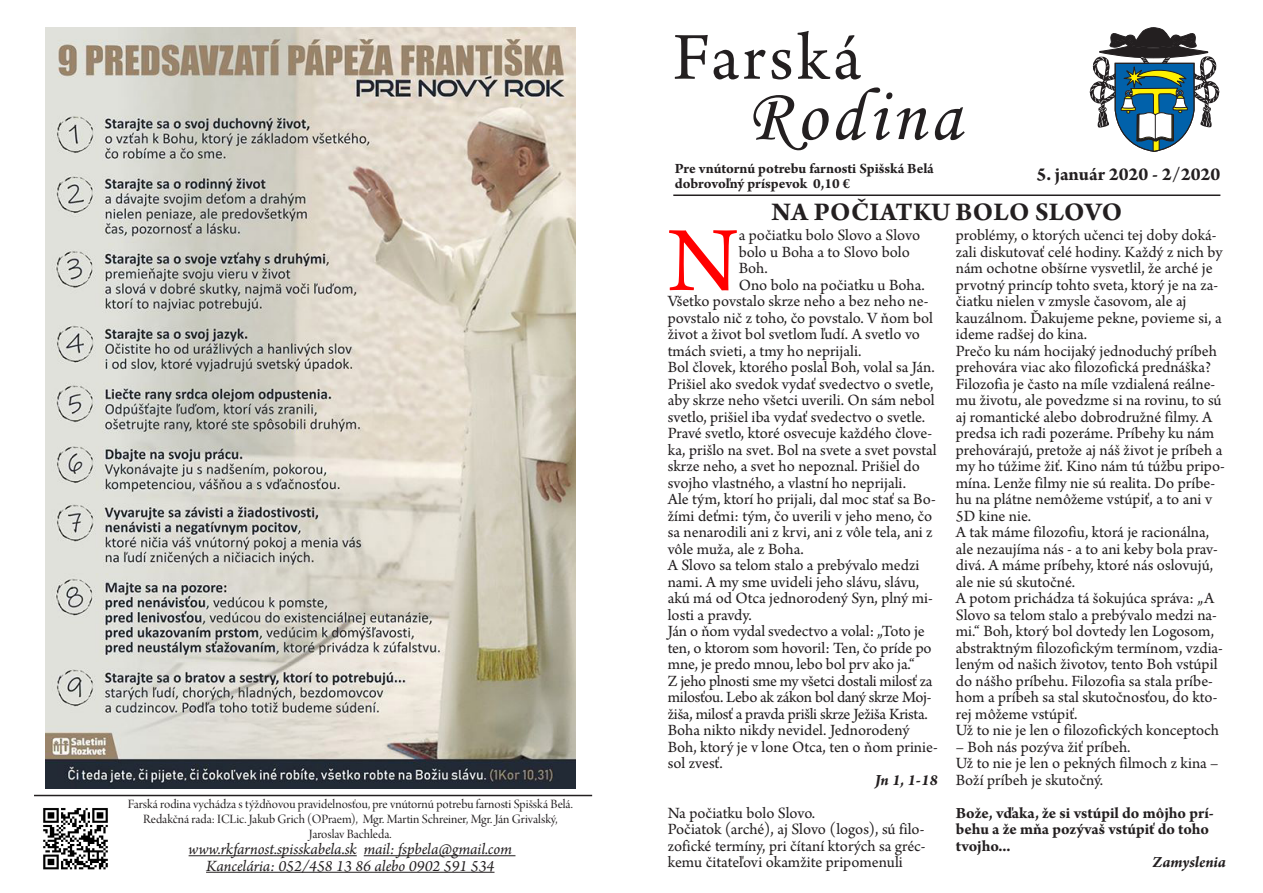
<style>
.page{position:relative;width:1263px;height:893px;background:#fff}
.page>*{position:absolute;margin:0;border:0;box-sizing:border-box;transform-origin:0 0}
.Zakladny{font:96.6px "Arno Pro";color:#f00}
.Zakladny-2{font:75px "NK Monotype Corsiva";letter-spacing:.06em;color:#231f20}
.Zakladny-3{font:70.5px "Arno Pro";letter-spacing:.05em;color:#231f20}
.Zakladny-4{font:700 27px "Arno Pro";letter-spacing:.01em;color:#231f20}
.t1{font:700 19.5px "Arno Pro";color:#231f20}
.Zakladny-5{font:16.5px/16.5px "Arno Pro";color:#231f20}
.t2{font:italic 16.5px "Arno Pro";letter-spacing:-.005em;color:#231f20}
.Zakladny-6{font:700 16.5px/16.5px "Arno Pro";color:#231f20}
.Zakladny-7{font:italic 700 16.5px "Arno Pro";letter-spacing:-.005em;color:#231f20}
.t3{font:700 15px "Arno Pro";letter-spacing:-.005em;color:#231f20}
.t4{font:13.5px/15px "Arno Pro Display";color:#231f20;text-align:center}
</style>
<div class="page">
<hr style="left:673px;top:194px;width:547px;height:2px;background:#231f20">
<hr style="left:189px;top:855px;width:168px;height:1px;background:#231f20">
<hr style="left:364px;top:855px;width:151px;height:1px;background:#231f20">
<hr style="left:206px;top:872px;width:288px;height:1px;background:#231f20">
<hr style="left:34px;top:795px;width:558px;height:1px;background:#231f20">
<img style="left:43px;top:808px;width:65px;height:62px">
<svg style="left:1090px;top:28px;width:129px;height:124px"></svg>
<img style="left:46px;top:27px;width:530px;height:761px">
<p class="t4" style="left:128px;top:797px;width:447px">Farská rodina vychádza s týždňovou pravidelnosťou, pre vnútornú potrebu farnosti Spišská Belá.</p>
<p class="t4" style="left:143px;top:812px;width:416px">Redakčná rada: ICLic. Jakub Grich (OPraem), Mgr. Martin Schreiner, Mgr. Ján Grivalský,<br>Jaroslav Bachleda.</p>
<p class="t2" style="left:189px;top:840px;width:325px">www.rkfarnost.spisskabela.sk mail: fspbela@gmail.com</p>
<p class="t2" style="left:206px;top:856px;width:290px">Kancelária: 052/458 13 86 alebo 0902 591 534</p>
<p class="Zakladny-3" style="left:673px;top:17px;width:190px">Farská</p>
<p class="Zakladny-2" style="left:746px;top:71px;width:216px">Rodina</p>
<p class="t3" style="left:675px;top:160px;width:261px">Pre vnútornú potrebu farnosti Spišská Belá</p>
<p class="t3" style="left:675px;top:175px;width:177px">dobrovoľný príspevok 0,10 €</p>
<p class="t1" style="left:1036px;top:163px;width:185px">5. január 2020 - 2/2020</p>
<p class="Zakladny-4" style="left:771px;top:197px;width:352px">NA POČIATKU BOLO SLOVO</p>
<p class="Zakladny" style="left:668px;top:206px;width:72px">N</p>
<p class="Zakladny-5" style="left:739px;top:228px;width:183px">a počiatku bolo Slovo a Slovo bolo u Boha a to Slovo bolo<br>Boh.</p>
<p class="Zakladny-5" style="left:668px;top:278px;width:267px;text-indent:71px">Ono bolo na počiatku u Boha.<br>Všetko povstalo skrze neho a bez neho ne&shy;povstalo nič z toho, čo povstalo. V ňom bol život a život bol svetlom ľudí. A svetlo vo tmách svieti, a tmy ho neprijali.</p>
<p class="Zakladny-5" style="left:668px;top:360px;width:268px;text-align:justify">Bol človek, ktorého poslal Boh, volal sa Ján.<br>Prišiel ako svedok vydať svedectvo o svetle, aby skrze neho všetci uverili. On sám nebol svetlo, prišiel iba vydať svedectvo o svetle.</p>
<p class="Zakladny-5" style="left:668px;top:426px;width:270px">Pravé svetlo, ktoré osvecuje každého člove&shy;ka, prišlo na svet. Bol na svete a svet povstal skrze neho, a svet ho nepoznal. Prišiel do svojho vlastného, a vlastní ho neprijali.</p>
<p class="Zakladny-5" style="left:668px;top:492px;width:269px">Ale tým, ktorí ho prijali, dal moc stať sa Bo&shy;žími deťmi: tým, čo uverili v jeho meno, čo sa nenarodili ani z krvi, ani z vôle tela, ani z vôle muža, ale z Boha.</p>
<p class="Zakladny-5" style="left:668px;top:558px;width:266px">A Slovo sa telom stalo a prebývalo medzi nami. A my sme uvideli jeho slávu, slávu, akú má od Otca jednorodený Syn, plný mi&shy;losti a pravdy.</p>
<p class="Zakladny-5" style="left:668px;top:624px;width:265px">Ján o ňom vydal svedectvo a volal: „Toto je ten, o ktorom som hovoril: Ten, čo príde po mne, je predo mnou, lebo bol prv ako ja.“</p>
<p class="Zakladny-5" style="left:668px;top:674px;width:266px;text-align:justify">Z jeho plnosti sme my všetci dostali milosť za milosťou. Lebo ak zákon bol daný skrze Moj&shy;žiša, milosť a pravda prišli skrze Ježiša Krista.</p>
<p class="Zakladny-5" style="left:668px;top:723px;width:271px">Boha nikto nikdy nevidel. Jednorodený<br>Boh, ktorý je v lone Otca, ten o ňom prinie&shy;sol zvesť.</p>
<p class="Zakladny-7" style="left:875px;top:770px;width:64px">Jn 1, 1-18</p>
<p class="Zakladny-5" style="left:668px;top:806px;width:149px">Na počiatku bolo Slovo.</p>
<p class="Zakladny-5" style="left:668px;top:822px;width:259px;text-align:justify">Počiatok (arché), aj Slovo (logos), sú filo&shy;zofické termíny, pri čítaní ktorých sa gréc&shy;kemu čitateľovi okamžite pripomenuli</p>
<p class="Zakladny-5" style="left:956px;top:228px;width:268px">problémy, o ktorých učenci tej doby doká&shy;zali diskutovať celé hodiny. Každý z nich by nám ochotne obšírne vysvetlil, že arché je prvotný princíp tohto sveta, ktorý je na za&shy;čiatku nielen v zmysle časovom, ale aj kauzálnom. Ďakujeme pekne, povieme si, a ideme radšej do kina.</p>
<p class="Zakladny-5" style="left:956px;top:344px;width:271px">Prečo ku nám hocijaký jednoduchý príbeh prehovára viac ako filozofická prednáška?<br>Filozofia je často na míle vzdialená reálne&shy;mu životu, ale povedzme si na rovinu, to sú aj romantické alebo dobrodružné filmy. A predsa ich radi pozeráme. Príbehy ku nám prehovárajú, pretože aj náš život je príbeh a my ho túžime žiť. Kino nám tú túžbu pripo&shy;mína. Lenže filmy nie sú realita. Do príbe&shy;hu na plátne nemôžeme vstúpiť, a to ani v 5D kine nie.</p>
<p class="Zakladny-5" style="left:956px;top:525px;width:263px">A tak máme filozofiu, ktorá je racionálna, ale nezaujíma nás - a to ani keby bola prav&shy;divá. A máme príbehy, ktoré nás oslovujú, ale nie sú skutočné.</p>
<p class="Zakladny-5" style="left:956px;top:591px;width:269px">A potom prichádza tá šokujúca správa: „A Slovo sa telom stalo a prebývalo medzi na&shy;mi.“ Boh, ktorý bol dovtedy len Logosom, abstraktným filozofickým termínom, vzdia&shy;leným od našich životov, tento Boh vstúpil do nášho príbehu. Filozofia sa stala príbe&shy;hom a príbeh sa stal skutočnosťou, do kto&shy;rej môžeme vstúpiť.</p>
<p class="Zakladny-5" style="left:956px;top:723px;width:265px">Už to nie je len o filozofických konceptoch</p>
<p class="Zakladny-5" style="left:956px;top:740px;width:176px">– Boh nás pozýva žiť príbeh.</p>
<p class="Zakladny-5" style="left:956px;top:756px;width:264px">Už to nie je len o pekných filmoch z kina –<br>Boží príbeh je skutočný.</p>
<p class="Zakladny-6" style="left:956px;top:806px;width:260px">Bože, vďaka, že si vstúpil do môjho prí&shy;behu a že mňa pozývaš vstúpiť do toho tvojho...</p>
<p class="Zakladny-7" style="left:1152px;top:853px;width:75px">Zamyslenia</p>
</div>
